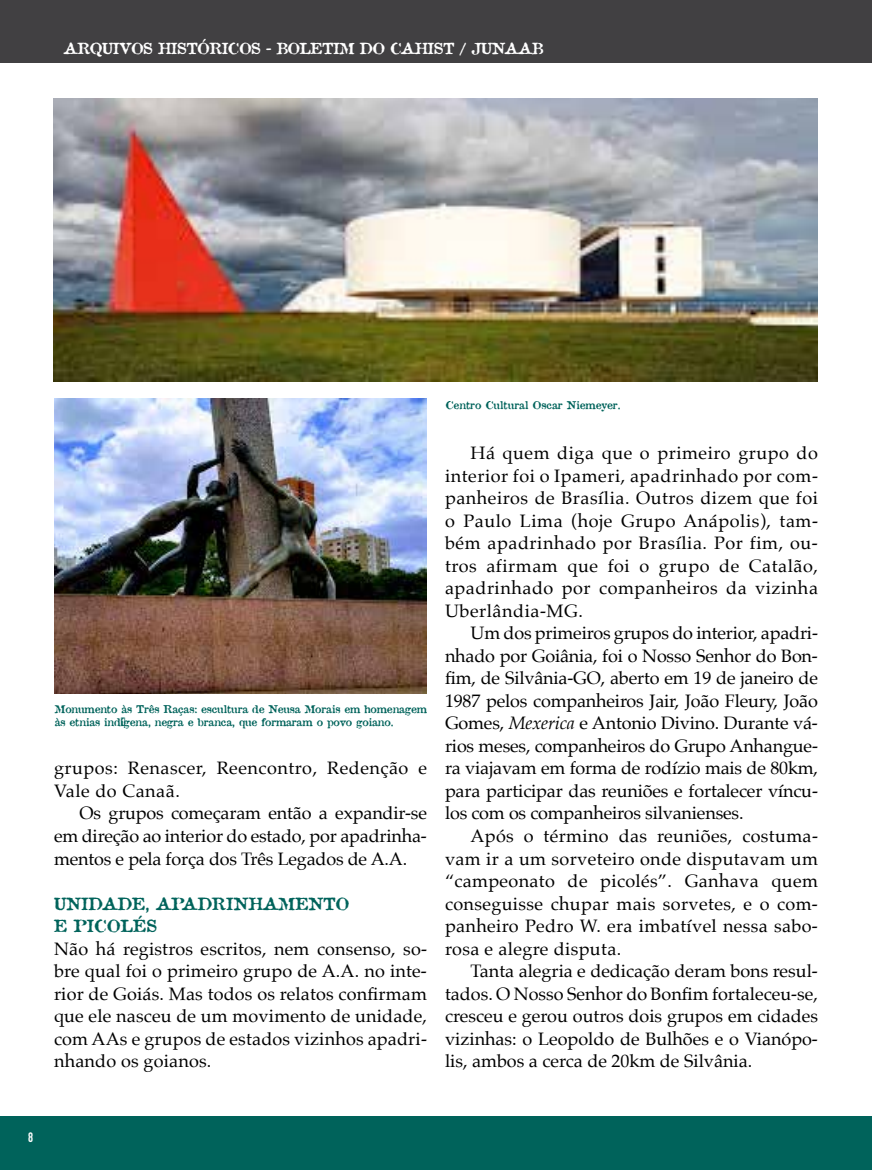
<style>
.page{position:relative;width:872px;height:1170px;background:#fff}
.page>*{position:absolute;margin:0;border:0;box-sizing:border-box;transform-origin:0 0}
.t1{font:18px/22.5px "Palatino";letter-spacing:.01em;color:#000;text-align:justify}
.t2{font:18px/22.5px "Palatino";letter-spacing:.03em;color:#000}
.t3{font:16.5px/22.5px "Attic";color:#00635b}
.t4{font:15px "Attic";letter-spacing:-.03em;color:#fff}
.t5{font:13.5px "DIN Engschrift Std";color:#fff}
.t6{font:10.5px/13.5px "Attic";letter-spacing:-.01em;color:#00635b}
.s1{font-style:italic}
</style>
<div class="page">
<div style="left:0;top:1115px;width:872px;height:54px;background:#00635b"></div>
<div style="left:0;top:0;width:872px;height:63px;background:#414042"></div>
<img style="left:53px;top:99px;width:764px;height:283px">
<img style="left:54px;top:398px;width:373px;height:295px">
<p class="t4" style="left:64px;top:38px;width:481px">ARQUIVOS HISTÓRICOS - BOLETIM DO CAHIST / JUNAAB</p>
<p class="t6" style="left:55px;top:702px;width:374px">Monumento às Três Raças: escultura de Neusa Morais em homenagem às etnias indígena, negra e branca, que formaram o povo goiano.</p>
<p class="t2" style="left:54px;top:757px;width:374px">grupos: Renascer, Reencontro, Redenção e<br>Vale do Canaã.</p>
<p class="t1" style="left:54px;top:802px;width:374px;text-indent:26px">Os grupos começaram então a expandir-se em direção ao interior do estado, por apadrinha&shy;mentos e pela força dos Três Legados de A.A.</p>
<p class="t3" style="left:54px;top:891px;width:297px">UNIDADE, APADRINHAMENTO<br>E PICOLÉS</p>
<p class="t1" style="left:54px;top:937px;width:374px">Não há registros escritos, nem consenso, so&shy;bre qual foi o primeiro grupo de A.A. no inte&shy;rior de Goiás. Mas todos os relatos confirmam que ele nasceu de um movimento de unidade, com AAs e grupos de estados vizinhos apadri&shy;nhando os goianos.</p>
<p class="t6" style="left:446px;top:398px;width:176px">Centro Cultural Oscar Niemeyer.</p>
<p class="t1" style="left:445px;top:442px;width:374px;text-indent:26px">Há quem diga que o primeiro grupo do interior foi o Ipameri, apadrinhado por com&shy;panheiros de Brasília. Outros dizem que foi o Paulo Lima (hoje Grupo Anápolis), tam&shy;bém apadrinhado por Brasília. Por fim, ou&shy;tros afirmam que foi o grupo de Catalão, apadrinhado por companheiros da vizinha Uberlândia-MG.</p>
<p class="t1" style="left:445px;top:622px;width:374px;text-indent:26px">Um dos primeiros grupos do interior, apadri&shy;nhado por Goiânia, foi o Nosso Senhor do Bon&shy;fim, de Silvânia-GO, aberto em 19 de janeiro de 1987 pelos companheiros Jair, João Fleury, João Gomes, <span class="s1">Mexerica</span> e Antonio Divino. Durante vá&shy;rios meses, companheiros do Grupo Anhangue&shy;ra viajavam em forma de rodízio mais de 80km, para participar das reuniões e fortalecer víncu&shy;los com os companheiros silvanienses.</p>
<p class="t1" style="left:445px;top:824px;width:374px;text-indent:26px">Após o término das reuniões, costuma&shy;vam ir a um sorveteiro onde disputavam um “campeonato de picolés”. Ganhava quem conseguisse chupar mais sorvetes, e o com&shy;panheiro Pedro W. era imbatível nessa sabo&shy;rosa e alegre disputa.</p>
<p class="t1" style="left:445px;top:959px;width:374px;text-indent:26px">Tanta alegria e dedicação deram bons resul&shy;tados. O Nosso Senhor do Bonfim fortaleceu-se, cresceu e gerou outros dois grupos em cidades vizinhas: o Leopoldo de Bulhões e o Vianópo&shy;lis, ambos a cerca de 20km de Silvânia.</p>
<p class="t5" style="left:28px;top:1128px;width:7px">8</p>
</div>
